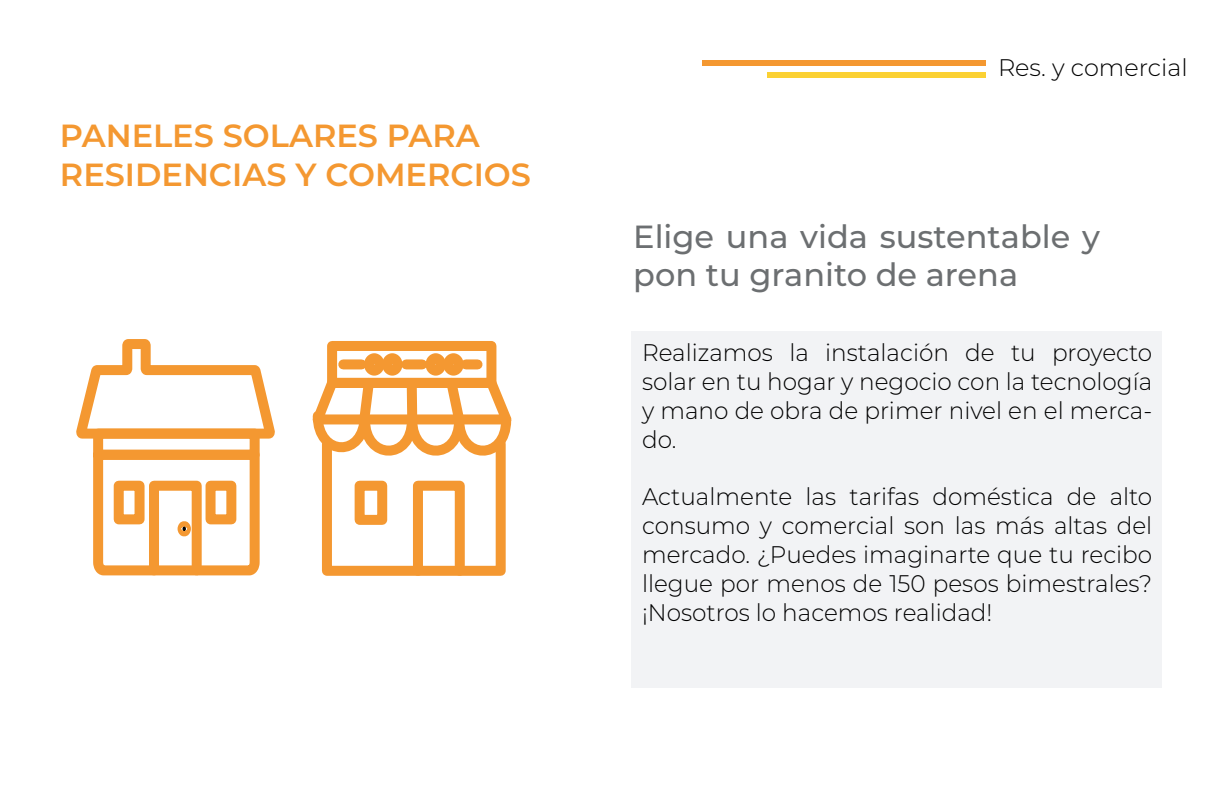
<style>
.page{position:relative;width:1224px;height:792px;background:#fff}
.page>*{position:absolute;margin:0;border:0;box-sizing:border-box;transform-origin:0 0}
.t1{font:500 32px/38.4px "Montserrat";color:#6c6f71}
.t2{font:600 32px/38.4px "Montserrat";color:#f49831}
.t3{font:300 24px/28.8px "Montserrat";color:#000;text-align:justify;scale:.96 1}
.t4{font:300 24px "Montserrat";color:#000}
</style>
<div class="page">
<div style="left:702px;top:60px;width:283px;height:6px;background:#f49831"></div>
<div style="left:767px;top:72px;width:218px;height:5px;background:#fbd133"></div>
<div style="left:631px;top:331px;width:531px;height:357px;background:#f2f3f5"></div>
<svg style="left:76px;top:339px;width:199px;height:237px"></svg>
<div style="left:178px;top:521px;width:13px;height:15px;border:10px solid #f49831;border-radius:50%"></div>
<div style="left:327px;top:341px;width:169px;height:47px;border:10px solid #f49831"></div>
<svg style="left:312px;top:371px;width:200px;height:85px"></svg>
<div style="left:343px;top:359px;width:18px;height:10px;background:#f49831"></div>
<div style="left:406px;top:359px;width:16px;height:10px;background:#f49831"></div>
<div style="left:466px;top:359px;width:12px;height:10px;background:#f49831"></div>
<div style="left:443px;top:353px;width:21px;height:23px;border:10px solid #f49831;border-radius:50%"></div>
<div style="left:382px;top:353px;width:21px;height:23px;border:10px solid #f49831;border-radius:50%"></div>
<div style="left:364px;top:353px;width:21px;height:23px;border:10px solid #f49831;border-radius:50%"></div>
<div style="left:425px;top:353px;width:21px;height:23px;border:10px solid #f49831;border-radius:50%"></div>
<div style="left:322px;top:439px;width:184px;height:137px;border:10px solid #f49831"></div>
<div style="left:355px;top:481px;width:32px;height:44px;border:10px solid #f49831"></div>
<div style="left:413px;top:481px;width:52px;height:95px;border:10px solid #f49831"></div>
<h1 class="t2" style="left:60px;top:115px;width:473px">PANELES SOLARES PARA<br>RESIDENCIAS Y COMERCIOS</h1>
<p class="t4" style="left:998px;top:51px;width:191px">Res. y comercial</p>
<h1 class="t1" style="left:633px;top:216px;width:468px">Elige una vida sustentable y pon tu granito de arena</h1>
<p class="t3" style="left:642px;top:338px;width:533px">Realizamos la instalación de tu proyecto solar en tu hogar y negocio con la tecnología y mano de obra de primer nivel en el merca&shy;do.</p>
<p class="t3" style="left:642px;top:482px;width:533px">Actualmente las tarifas doméstica de alto consumo y comercial son las más altas del mercado. ¿Puedes imaginarte que tu recibo llegue por menos de 150 pesos bimestrales? ¡Nosotros lo hacemos realidad!</p>
</div>
